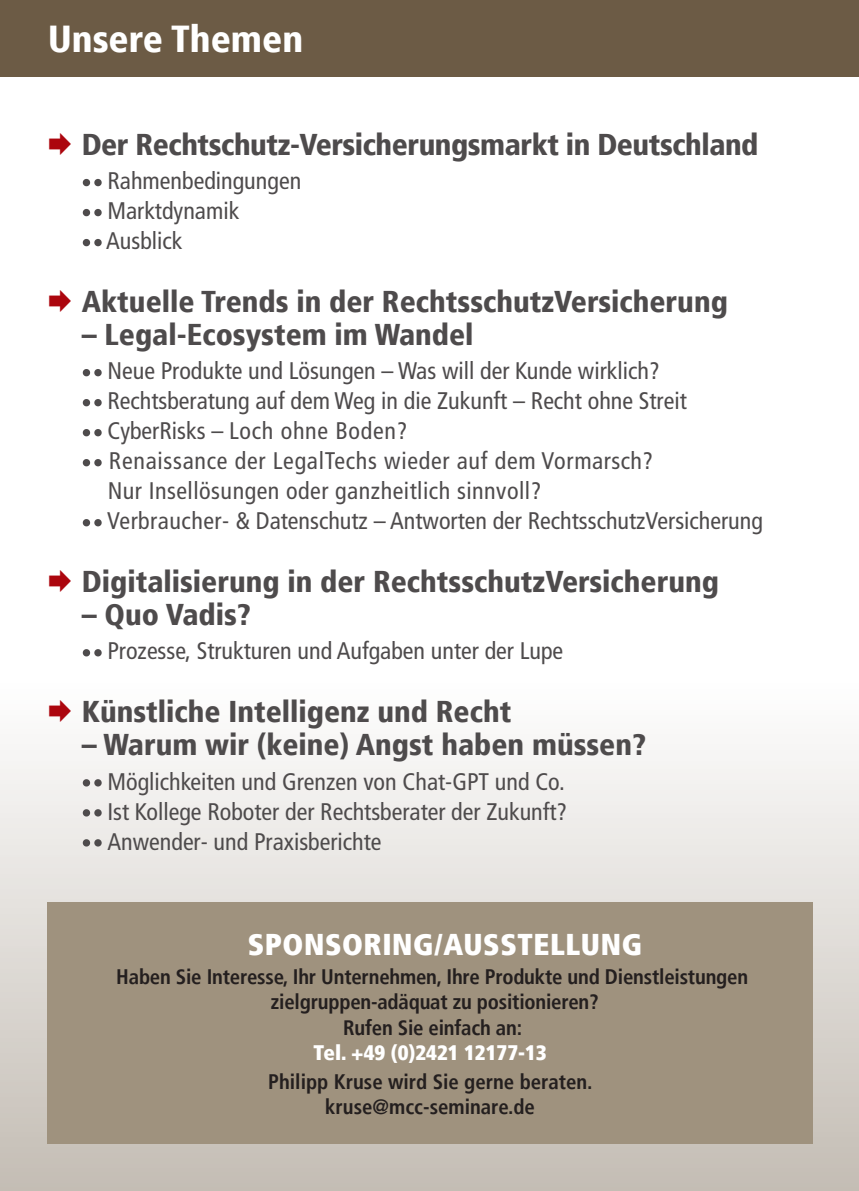
<style>
.page{position:relative;width:859px;height:1191px;background:#fff}
.page>*{position:absolute;margin:0;border:0;box-sizing:border-box;transform-origin:0 0}
.t1{font:900 condensed 37.5px "Frutiger";color:#fff}
.t2{font:900 condensed 30px "Frutiger";color:#4e4b4c}
.t3{font:900 condensed 30px "Frutiger LT";letter-spacing:.02em;color:#fff}
.t4{font:condensed 24px/30px "Frutiger LT";color:#4e4b4c}
.t5{font:700 condensed 21px/25.2px "Frutiger LT";letter-spacing:-.01em;color:#241f1f;text-align:center}
.t6{font:900 condensed 21px "Frutiger LT";color:#fff}
</style>
<div class="page">
<div style="left:0;top:682px;width:859px;height:509px;background:linear-gradient(to bottom,#fefefe,#c4bdb4)"></div>
<div style="left:0;top:0;width:859px;height:77px;background:#6c5b45"></div>
<div style="left:47px;top:902px;width:766px;height:242px;background:#9f927e"></div>
<svg style="left:83px;top:179px;width:19px;height:7px"></svg>
<svg style="left:83px;top:209px;width:19px;height:7px"></svg>
<svg style="left:83px;top:239px;width:19px;height:7px"></svg>
<svg style="left:83px;top:369px;width:19px;height:7px"></svg>
<svg style="left:83px;top:399px;width:19px;height:7px"></svg>
<svg style="left:83px;top:429px;width:19px;height:7px"></svg>
<svg style="left:83px;top:459px;width:19px;height:7px"></svg>
<svg style="left:83px;top:519px;width:19px;height:7px"></svg>
<svg style="left:83px;top:649px;width:19px;height:7px"></svg>
<svg style="left:83px;top:779px;width:19px;height:7px"></svg>
<svg style="left:83px;top:809px;width:19px;height:7px"></svg>
<svg style="left:83px;top:839px;width:19px;height:7px"></svg>
<svg style="left:49px;top:700px;width:55px;height:23px"></svg>
<h1 class="t1" style="left:48px;top:16px;width:257px">Unsere Themen</h1>
<p class="t2" style="left:82px;top:126px;width:678px">Der Rechtschutz-Versicherungsmarkt in Deutschland</p>
<p class="t4" style="left:106px;top:166px;width:197px">Rahmenbedingungen<br>Marktdynamik<br>Ausblick</p>
<p class="t2" style="left:82px;top:283px;width:648px">Aktuelle Trends in der RechtsschutzVersicherung</p>
<p class="t2" style="left:82px;top:316px;width:393px">– Legal-Ecosystem im Wandel</p>
<p class="t4" style="left:107px;top:356px;width:657px">Neue Produkte und Lösungen – Was will der Kunde wirklich?<br>Rechtsberatung auf dem Weg in die Zukunft – Recht ohne Streit CyberRisks – Loch ohne Boden?<br>Renaissance der LegalTechs wieder auf dem Vormarsch?<br>Nur Insellösungen oder ganzheitlich sinnvoll?<br>Verbraucher- &amp; Datenschutz – Antworten der RechtsschutzVersicherung</p>
<p class="t2" style="left:82px;top:564px;width:639px">Digitalisierung in der RechtsschutzVersicherung</p>
<p class="t2" style="left:82px;top:597px;width:170px">– Quo Vadis?</p>
<p class="t4" style="left:107px;top:636px;width:457px">Prozesse, Strukturen und Aufgaben unter der Lupe</p>
<p class="t2" style="left:82px;top:694px;width:431px">Künstliche Intelligenz und Recht</p>
<p class="t2" style="left:82px;top:727px;width:566px">– Warum wir (keine) Angst haben müssen?</p>
<p class="t4" style="left:107px;top:766px;width:461px;text-align:justify">Möglichkeiten und Grenzen von Chat-GPT und Co.<br>Ist Kollege Roboter der Rechtsberater der Zukunft?<br>Anwender- und Praxisberichte</p>
<p class="t3" style="left:248px;top:926px;width:396px">SPONSORING/AUSSTELLUNG</p>
<p class="t5" style="left:116px;top:964px;width:633px">Haben Sie Interesse, Ihr Unternehmen, Ihre Produkte und Dienstleistungen zielgruppen-adäquat zu positionieren?<br>Rufen Sie einfach an:</p>
<p class="t6" style="left:314px;top:1039px;width:235px">Tel. +49 (0)2421 12177-13</p>
<p class="t5" style="left:268px;top:1069px;width:326px">Philipp Kruse wird Sie gerne beraten. kruse@mcc-seminare.de</p>
</div>
